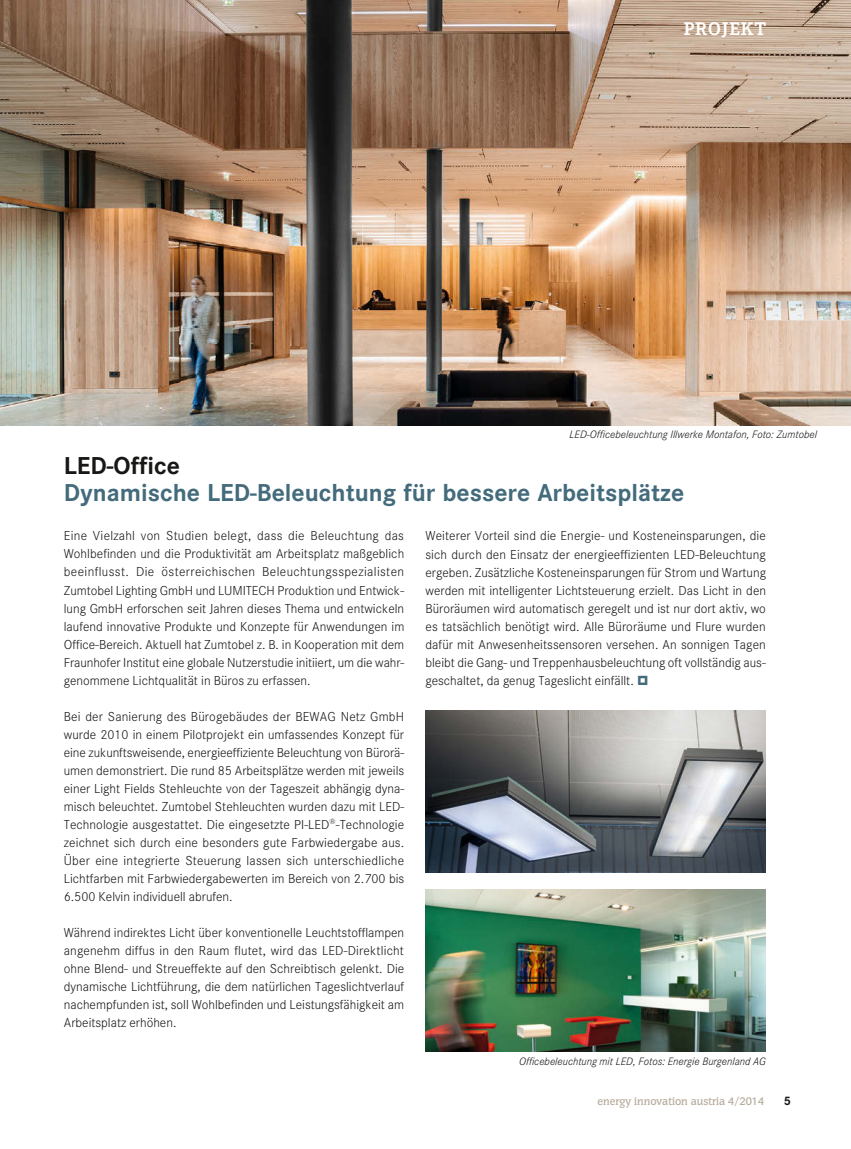
<style>
.page{position:relative;width:851px;height:1149px;background:#fff}
.page>*{position:absolute;margin:0;border:0;box-sizing:border-box;transform-origin:0 0}
.Headline_blau{font:700 24px "Corporate SBQ";color:#436b7b}
.Headline_schwarz{font:700 24px "Corporate SBQ";color:#181716}
.Kapitel{font:700 18px "Corporate EBQ";letter-spacing:.05em;color:#fff}
.Fliesstext{font:300 12.75px/18px "Corporate SBQ";color:#181716;text-align:justify}
.t1{font:700 12px "Corporate SBQ";color:#181716}
.Bild_Quelle{font:italic 300 10.5px "Corporate SBQ";color:#181716}
.t2{font:500 10.5px "Congress";color:#b7ab9d}
</style>
<div class="page">
<img style="left:0;top:0;width:850px;height:425px">
<img style="left:425px;top:710px;width:340px;height:162px">
<img style="left:425px;top:889px;width:340px;height:161px">
<p class="Kapitel" style="left:683px;top:18px;width:84px">PROJEKT</p>
<p class="Bild_Quelle" style="left:569px;top:428px;width:249px">LED-Officebeleuchtung Illwerke Montafon, Foto: Zumtobel</p>
<p class="Headline_schwarz" style="left:64px;top:450px;width:118px">LED-Office</p>
<p class="Headline_blau" style="left:64px;top:477px;width:621px">Dynamische LED-Beleuchtung für bessere Arbeitsplätze</p>
<p class="Fliesstext" style="left:64px;top:527px;width:342px">Eine Vielzahl von Studien belegt, dass die Beleuchtung das Wohlbefinden und die Produktivität am Arbeitsplatz maßgeblich beeinflusst. Die österreichischen Beleuchtungsspezialisten Zumtobel Lighting GmbH und LUMITECH Produktion und Entwick&shy;lung GmbH erforschen seit Jahren dieses Thema und entwickeln laufend innovative Produkte und Konzepte für Anwendungen im Office-Bereich. Aktuell hat Zumtobel z. B. in Kooperation mit dem Fraunhofer Institut eine globale Nutzerstudie initiiert, um die wahr&shy;genommene Lichtqualität in Büros zu erfassen.</p>
<p class="Fliesstext" style="left:64px;top:707px;width:342px">Bei der Sanierung des Bürogebäudes der BEWAG Netz GmbH wurde 2010 in einem Pilotprojekt ein umfassendes Konzept für eine zukunftsweisende, energieeffiziente Beleuchtung von Bürorä&shy;umen demonstriert. Die rund 85 Arbeitsplätze werden mit jeweils einer Light Fields Stehleuchte von der Tageszeit abhängig dyna&shy;misch beleuchtet. Zumtobel Stehleuchten wurden dazu mit LED-Technologie ausgestattet. Die eingesetzte PI-LED<sup>®</sup>-Technologie zeichnet sich durch eine besonders gute Farbwiedergabe aus.<br>Über eine integrierte Steuerung lassen sich unterschiedliche Lichtfarben mit Farbwiedergabewerten im Bereich von 2.700 bis 6.500 Kelvin individuell abrufen.</p>
<p class="Fliesstext" style="left:64px;top:923px;width:342px">Während indirektes Licht über konventionelle Leuchtstofflampen angenehm diffus in den Raum flutet, wird das LED-Direktlicht ohne Blend- und Streueffekte auf den Schreibtisch gelenkt. Die dynamische Lichtführung, die dem natürlichen Tageslichtverlauf nachempfunden ist, soll Wohlbefinden und Leistungsfähigkeit am Arbeitsplatz erhöhen.</p>
<p class="Fliesstext" style="left:425px;top:527px;width:342px">Weiterer Vorteil sind die Energie- und Kosteneinsparungen, die sich durch den Einsatz der energieeffizienten LED-Beleuchtung ergeben. Zusätzliche Kosteneinsparungen für Strom und Wartung werden mit intelligenter Lichtsteuerung erzielt. Das Licht in den Büroräumen wird automatisch geregelt und ist nur dort aktiv, wo es tatsächlich benötigt wird. Alle Büroräume und Flure wurden dafür mit Anwesenheitssensoren versehen. An sonnigen Tagen bleibt die Gang- und Treppenhausbeleuchtung oft vollständig aus&shy;geschaltet, da genug Tageslicht einfällt.</p>
<p class="Bild_Quelle" style="left:519px;top:1054px;width:248px">Officebeleuchtung mit LED, Fotos: Energie Burgenland AG</p>
<p class="t2" style="left:597px;top:1094px;width:168px">energy innovation austria 4/2014</p>
<p class="t1" style="left:783px;top:1093px;width:9px">5</p>
</div>
